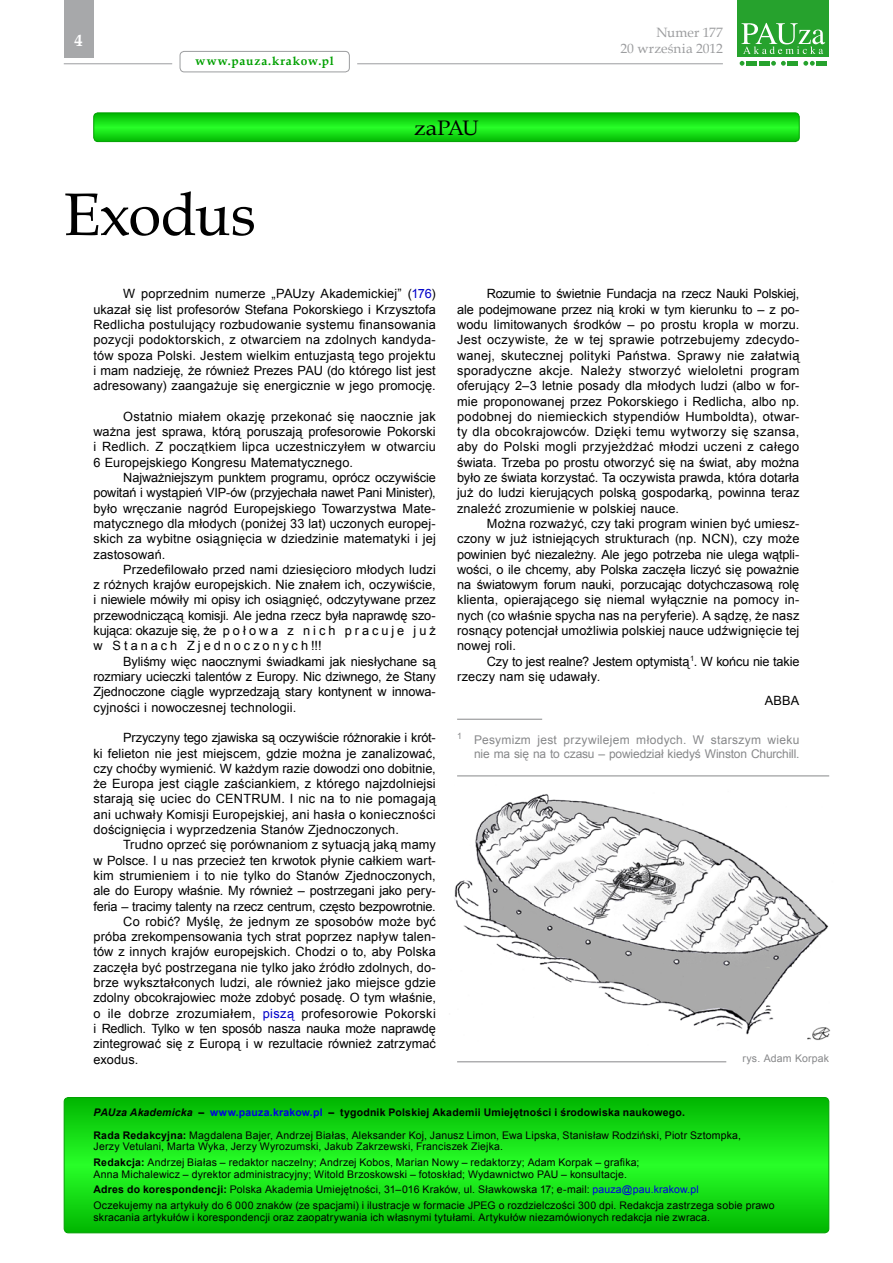
<style>
.page{position:relative;width:893px;height:1263px;background:#fff}
.page>*{position:absolute;margin:0;border:0;box-sizing:border-box;transform-origin:0 0}
.t1{font:60px "Book Antiqua";letter-spacing:-.015em;color:#000}
.t2{font:21px "Book Antiqua";letter-spacing:-.035em;color:#000;scale:1.1 1}
.t3{font:700 16.5px "Book Antiqua";color:#fff}
.t4{font:13.5px/16.2px "Book Antiqua";letter-spacing:.005em;color:#9c9d9f;text-align:right}
.t5{font:12.75px/15.3px "Arial";letter-spacing:.01em;color:#000;text-align:justify}
.t6{font:12.75px/15.3px "Arial";letter-spacing:-.01em;color:#000}
.t7{font:12.75px "Arial";letter-spacing:-.015em;color:#000}
.t8{font:12.75px "Arial";letter-spacing:-.02em;color:#000}
.t9{font:12px/14.4px "Arial";letter-spacing:-.005em;color:#87888a;text-align:right}
.t10{font:700 12px "Book Antiqua";letter-spacing:.07em;color:#00a000}
.t11{font:10.5px/15.8px "Arial";letter-spacing:.015em;color:#000}
.t12{font:10.5px "Arial";letter-spacing:.015em;color:#87888a}
.s1{color:#0000c8}
.s2{font-weight:700;font-style:italic}
.s3{font-weight:700}
.s4{font-weight:700;color:#0000e1}
.s5{color:#0000e1}
</style>
<div class="page">
<hr style="left:357px;top:63px;width:366px;height:1px;background:#9c9d9f">
<div style="left:64px;top:0;width:30px;height:57px;background:#a7a8aa"></div>
<div style="left:180px;top:51px;width:170px;height:21px;border:1px solid #9c9d9f;border-radius:4px"></div>
<svg style="left:740px;top:61px;width:4px;height:5px"></svg>
<svg style="left:771px;top:61px;width:15px;height:5px"></svg>
<svg style="left:803px;top:61px;width:12px;height:5px"></svg>
<div style="left:746px;top:61px;width:11px;height:5px;background:#26a22d"></div>
<div style="left:759px;top:61px;width:11px;height:5px;background:#26a22d"></div>
<div style="left:787px;top:61px;width:11px;height:5px;background:#26a22d"></div>
<div style="left:816px;top:61px;width:11px;height:5px;background:#26a22d"></div>
<div style="left:737px;top:0;width:92px;height:56px;background:#26a22d"></div>
<svg style="left:741px;top:23px;width:84px;height:31px"></svg>
<hr style="left:64px;top:63px;width:108px;height:1px;background:#9c9d9f">
<svg style="left:64px;top:1097px;width:765px;height:136px;background:#14da14"></svg>
<div style="left:64px;top:1097px;width:765px;height:136px;border:1px solid #00a000;border-radius:4px"></div>
<svg style="left:94px;top:113px;width:705px;height:29px;background:#16de16"></svg>
<div style="left:94px;top:113px;width:705px;height:29px;border:1px solid #00a000;border-radius:4px"></div>
<img style="left:454px;top:794px;width:377px;height:246px">
<hr style="left:457px;top:719px;width:85px;height:1px;background:#87888a">
<hr style="left:457px;top:776px;width:372px;height:1px;background:#87888a">
<hr style="left:457px;top:1061px;width:269px;height:1px;background:#87888a">
<p class="t3" style="left:75px;top:30px;width:10px">4</p>
<p class="t10" style="left:196px;top:53px;width:140px">www.pauza.krakow.pl</p>
<h1 class="t1" style="left:64px;top:173px;width:194px">Exodus</h1>
<h2 class="t2" style="left:414px;top:113px;width:60px">zaPAU</h2>
<p class="t4" style="left:620px;top:24px;width:104px">Numer 177<br>20 września 2012</p>
<p class="t5" style="left:94px;top:286px;width:344px;text-indent:30px">W poprzednim numerze „PAUzy Akademickiej” (<span class="s1">176</span>) ukazał się list profesorów Stefana Pokorskiego i Krzysztofa Redlicha postulujący rozbudowanie systemu finansowania pozycji podoktorskich, z otwarciem na zdolnych kandyda&shy;tów spoza Polski. Jestem wielkim entuzjastą tego projektu i mam nadzieję, że również Prezes PAU (do którego list jest adresowany) zaangażuje się energicznie w jego promocję.</p>
<p class="t5" style="left:94px;top:409px;width:344px;text-indent:30px">Ostatnio miałem okazję przekonać się naocznie jak ważna jest sprawa, którą poruszają profesorowie Pokorski i Redlich. Z początkiem lipca uczestniczyłem w otwarciu 6 Europejskiego Kongresu Matematycznego.</p>
<p class="t5" style="left:94px;top:470px;width:344px;text-indent:30px">Najważniejszym punktem programu, oprócz oczywiście powitań i wystąpień VIP-ów (przyjechała nawet Pani Minister), było wręczanie nagród Europejskiego Towarzystwa Mate&shy;matycznego dla młodych (poniżej 33 lat) uczonych europej&shy;skich za wybitne osiągnięcia w dziedzinie matematyki i jej zastosowań.</p>
<p class="t5" style="left:94px;top:562px;width:344px;text-indent:30px">Przedefilowało przed nami dziesięcioro młodych ludzi z różnych krajów europejskich. Nie znałem ich, oczywiście, i niewiele mówiły mi opisy ich osiągnięć, odczytywane przez przewodniczącą komisji. Ale jedna rzecz była naprawdę szo&shy;kująca: okazuje się, że połowa z nich pracuje już w Stanach Zjednoczonych!!!</p>
<p class="t5" style="left:94px;top:654px;width:344px;text-indent:30px">Byliśmy więc naocznymi świadkami jak niesłychane są rozmiary ucieczki talentów z Europy. Nic dziwnego, że Stany Zjednoczone ciągle wyprzedzają stary kontynent w innowa&shy;cyjności i nowoczesnej technologii.</p>
<p class="t5" style="left:94px;top:730px;width:344px;text-indent:30px">Przyczyny tego zjawiska są oczywiście różnorakie i krót&shy;ki felieton nie jest miejscem, gdzie można je zanalizować, czy choćby wymienić. W każdym razie dowodzi ono dobitnie, że Europa jest ciągle zaściankiem, z którego najzdolniejsi starają się uciec do CENTRUM. I nic na to nie pomagają ani uchwały Komisji Europejskiej, ani hasła o konieczności doścignięcia i wyprzedzenia Stanów Zjednoczonych.</p>
<p class="t5" style="left:123px;top:837px;width:314px">Trudno oprzeć się porównaniom z sytuacją jaką mamy</p>
<p class="t5" style="left:94px;top:853px;width:344px">w Polsce. I u nas przecież ten krwotok płynie całkiem wart-</p>
<p class="t5" style="left:94px;top:868px;width:344px">kim strumieniem i to nie tylko do Stanów Zjednoczonych,</p>
<p class="t6" style="left:94px;top:883px;width:344px">ale do Europy właśnie. My również – postrzegani jako pery-</p>
<p class="t7" style="left:94px;top:898px;width:344px">feria – tracimy talenty na rzecz centrum, często bezpowrotnie.</p>
<p class="t5" style="left:123px;top:914px;width:314px">Co robić? Myślę, że jednym ze sposobów może być</p>
<p class="t5" style="left:94px;top:929px;width:344px">próba zrekompensowania tych strat poprzez napływ talen-</p>
<p class="t5" style="left:94px;top:944px;width:344px">tów z innych krajów europejskich. Chodzi o to, aby Polska</p>
<p class="t5" style="left:94px;top:960px;width:344px">zaczęła być postrzegana nie tylko jako źródło zdolnych, do-</p>
<p class="t5" style="left:94px;top:975px;width:344px">brze wykształconych ludzi, ale również jako miejsce gdzie</p>
<p class="t5" style="left:94px;top:990px;width:344px">zdolny obcokrajowiec może zdobyć posadę. O tym właśnie,</p>
<p class="t5" style="left:94px;top:1006px;width:344px">o ile dobrze zrozumiałem, <span class="s1">piszą</span> profesorowie Pokorski</p>
<p class="t8" style="left:94px;top:1020px;width:344px">i Redlich. Tylko w ten sposób nasza nauka może naprawdę</p>
<p class="t5" style="left:94px;top:1036px;width:344px">zintegrować się z Europą i w rezultacie również zatrzymać</p>
<p class="t5" style="left:94px;top:1051px;width:46px">exodus.</p>
<p class="t5" style="left:457px;top:286px;width:344px;text-indent:30px">Rozumie to świetnie Fundacja na rzecz Nauki Polskiej, ale podejmowane przez nią kroki w tym kierunku to – z po&shy;wodu limitowanych środków – po prostu kropla w morzu.<br>Jest oczywiste, że w tej sprawie potrzebujemy zdecydo&shy;wanej, skutecznej polityki Państwa. Sprawy nie załatwią sporadyczne akcje. Należy stworzyć wieloletni program oferujący 2–3 letnie posady dla młodych ludzi (albo w for&shy;mie proponowanej przez Pokorskiego i Redlicha, albo np. podobnej do niemieckich stypendiów Humboldta), otwar&shy;ty dla obcokrajowców. Dzięki temu wytworzy się szansa, aby do Polski mogli przyjeżdżać młodzi uczeni z całego świata. Trzeba po prostu otworzyć się na świat, aby można było ze świata korzystać. Ta oczywista prawda, która dotarła już do ludzi kierujących polską gospodarką, powinna teraz znaleźć zrozumienie w polskiej nauce.</p>
<p class="t5" style="left:457px;top:516px;width:344px;text-indent:30px">Można rozważyć, czy taki program winien być umiesz&shy;czony w już istniejących strukturach (np. NCN), czy może powinien być niezależny. Ale jego potrzeba nie ulega wątpli&shy;wości, o ile chcemy, aby Polska zaczęła liczyć się poważnie na światowym forum nauki, porzucając dotychczasową rolę klienta, opierającego się niemal wyłącznie na pomocy in&shy;nych (co właśnie spycha nas na peryferie). A sądzę, że nasz rosnący potencjał umożliwia polskiej nauce udźwignięcie tej nowej roli.</p>
<p class="t6" style="left:457px;top:654px;width:344px;text-indent:30px">Czy to jest realne? Jestem optymistą<sup>1</sup>. W końcu nie takie rzeczy nam się udawały.</p>
<p class="t5" style="left:765px;top:693px;width:36px">ABBA</p>
<p class="t9" style="left:457px;top:732px;width:344px"><sup>1</sup> Pesymizm jest przywilejem młodych. W starszym wieku nie ma się na to czasu – powiedział kiedyś Winston Churchill.</p>
<p class="t12" style="left:743px;top:1052px;width:88px">rys. Adam Korpak</p>
<p class="t11" style="left:94px;top:1102px;width:649px;line-height:22.2px"><span class="s2">PAUza Akademicka</span> <span class="s3">–</span> <span class="s4">www.pauza.krakow.pl</span> <span class="s3">– tygodnik Polskiej Akademii Umiejętności i środowiska naukowego.<br>Rada Redakcyjna:</span> Magdalena Bajer, Andrzej Białas, Aleksander Koj, Janusz Limon, Ewa Lipska, Stanisław Rodziński, Piotr Sztompka,</p>
<p class="t11" style="left:94px;top:1139px;width:547px">Jerzy Vetulani, Marta Wyka, Jerzy Wyrozumski, Jakub Zakrzewski, Franciszek Ziejka.<br><span class="s3">Redakcja:</span> Andrzej Białas – redaktor naczelny; Andrzej Kobos, Marian Nowy – redaktorzy; Adam Korpak – grafika;</p>
<p class="t11" style="left:94px;top:1166px;width:683px">Anna Michalewicz – dyrektor administracyjny; Witold Brzoskowski – fotoskład; Wydawnictwo PAU – konsultacje.<br><span class="s3">Adres do korespondencji:</span> Polska Akademia Umiejętności, 31–016 Kraków, ul. Sławkowska 17; e-mail: <span class="s5">pauza@pau.krakow.pl<br></span>Oczekujemy na artykuły do 6 000 znaków (ze spacjami) i ilustracje w formacie JPEG o rozdzielczości 300 dpi. Redakcja zastrzega sobie prawo</p>
<p class="t11" style="left:94px;top:1209px;width:618px">skracania artykułów i korespondencji oraz zaopatrywania ich własnymi tytułami. Artykułów niezamówionych redakcja nie zwraca.</p>
</div>
